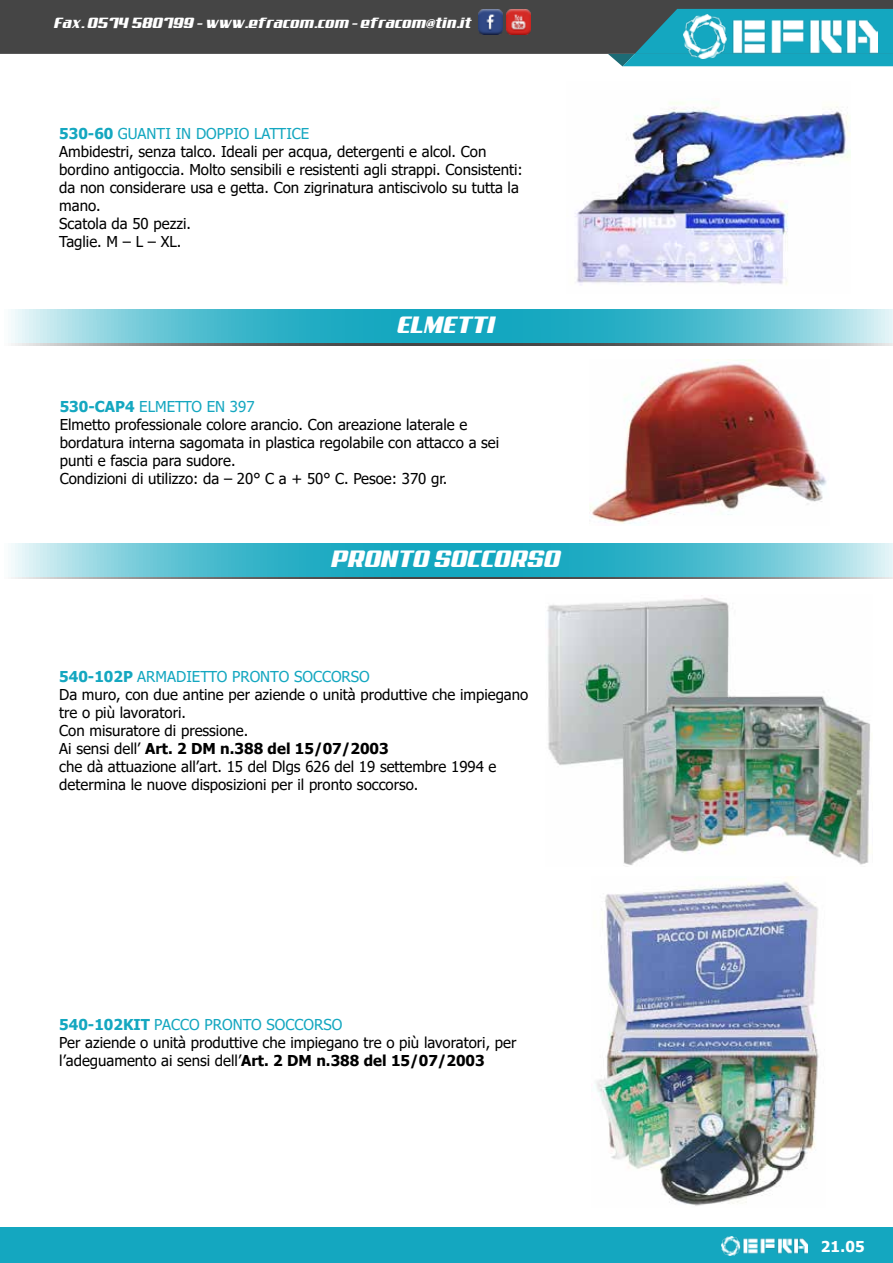
<style>
.page{position:relative;width:893px;height:1263px;background:#fff}
.page>*{position:absolute;margin:0;border:0;box-sizing:border-box;transform-origin:0 0}
.t1{font:24px "Aero";color:#fff}
.t2{font:15px/18px "Tahoma";color:#000}
.t3{font:15px "Aero";color:#fff}
.t4{font:700 15px "Tahoma";color:#fff}
.s1{font-weight:700;color:#14a7c0}
.s2{color:#14a7c0}
.s3{font-weight:700}
</style>
<div class="page">
<div style="left:0;top:1228px;width:893px;height:35px;background:#14a7c0"></div>
<div style="left:0;top:0;width:893px;height:54px;background:#454545"></div>
<svg style="left:608px;top:9px;width:285px;height:57px;background:#248b9d"></svg>
<img style="left:478px;top:10px;width:25px;height:25px">
<img style="left:506px;top:10px;width:24px;height:25px">
<img style="left:722px;top:1236px;width:86px;height:19px">
<img style="left:683px;top:15px;width:195px;height:43px">
<img style="left:575px;top:102px;width:276px;height:183px">
<img style="left:589px;top:359px;width:238px;height:165px">
<img style="left:547px;top:595px;width:323px;height:270px">
<img style="left:595px;top:876px;width:224px;height:330px">
<hr style="left:0;top:343px;width:893px;height:2px;background:#454545">
<svg style="left:11px;top:309px;width:882px;height:34px;background:#53bed0"></svg>
<hr style="left:0;top:577px;width:893px;height:2px;background:#454545">
<svg style="left:11px;top:543px;width:882px;height:34px;background:#53bed0"></svg>
<p class="t3" style="left:55px;top:14px;width:419px">Fax. 0574 580799 - www.efracom.com - efracom@tin.it</p>
<p class="t2" style="left:59px;top:126px;width:465px"><span class="s1">530-60</span> <span class="s2">GUANTI IN DOPPIO LATTICE<br></span>Ambidestri, senza talco. Ideali per acqua, detergenti e alcol. Con bordino antigoccia. Molto sensibili e resistenti agli strappi. Consistenti: da non considerare usa e getta. Con zigrinatura antiscivolo su tutta la mano.<br>Scatola da 50 pezzi.<br>Taglie. M – L – XL.</p>
<h1 class="t1" style="left:398px;top:312px;width:99px">ELMETTI</h1>
<p class="t2" style="left:60px;top:398px;width:441px"><span class="s1">530-CAP4</span> <span class="s2">ELMETTO EN 397<br></span>Elmetto professionale colore arancio. Con areazione laterale e bordatura interna sagomata in plastica regolabile con attacco a sei punti e fascia para sudore.<br>Condizioni di utilizzo: da – 20° C a + 50° C. Pesoe: 370 gr.</p>
<h1 class="t1" style="left:332px;top:545px;width:231px">PRONTO SOCCORSO</h1>
<p class="t2" style="left:59px;top:668px;width:471px"><span class="s1">540-102P</span> <span class="s2">ARMADIETTO PRONTO SOCCORSO<br></span>Da muro, con due antine per aziende o unità produttive che impiegano tre o più lavoratori.<br>Con misuratore di pressione.<br>Ai sensi dell’ <span class="s3">Art. 2 DM n.388 del 15/07/2003<br></span>che dà attuazione all’art. 15 del Dlgs 626 del 19 settembre 1994 e determina le nuove disposizioni per il pronto soccorso.</p>
<p class="t2" style="left:59px;top:1016px;width:459px"><span class="s1">540-102KIT</span> <span class="s2">PACCO PRONTO SOCCORSO<br></span>Per aziende o unità produttive che impiegano tre o più lavoratori, per l’adeguamento ai sensi dell’<span class="s3">Art. 2 DM n.388 del 15/07/2003</span></p>
<p class="t4" style="left:821px;top:1236px;width:46px">21.05</p>
</div>
